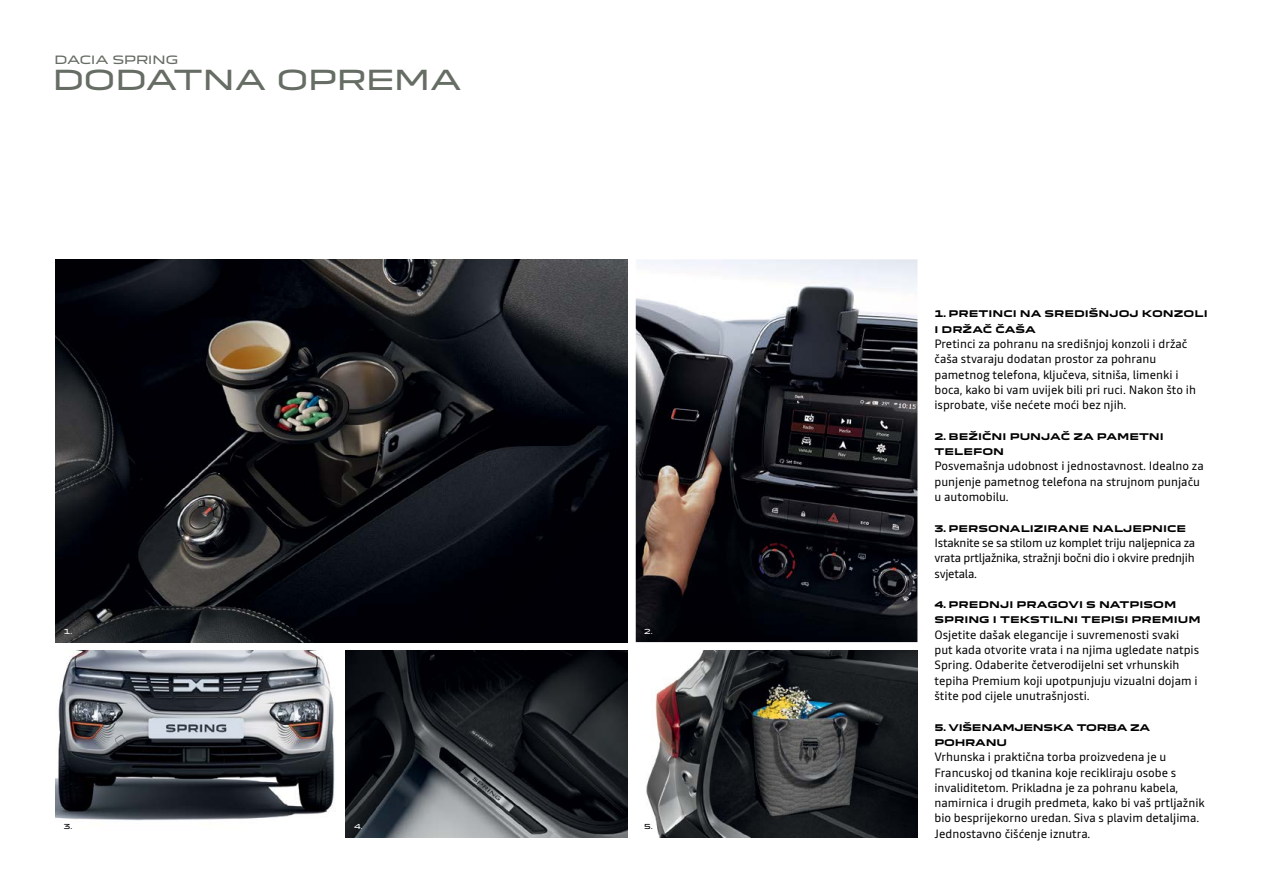
<style>
.page{position:relative;width:1263px;height:893px;background:#fff}
.page>*{position:absolute;margin:0;border:0;box-sizing:border-box;transform-origin:0 0}
.t1{font:27px "Dacia Block Extended";letter-spacing:-.05em;color:#666d64}
.t2{font:12px/15.3px "Read";color:#000}
.t3{font:11.25px "Dacia Block Extended";letter-spacing:-.05em;color:#666d64}
.t4{font:700 9px/15.3px "Dacia Block Extended";color:#000}
.t5{font:700 9px/15.3px "Dacia Block Extended";letter-spacing:-.03em;color:#000}
.t6{font:6.75px "Dacia Block Extended";color:#fff}
.t7{font:6.75px "Dacia Block Extended";color:#000}
</style>
<div class="page">
<img style="left:55px;top:651px;width:280px;height:170px">
<img style="left:345px;top:651px;width:282px;height:187px">
<img style="left:646px;top:651px;width:271px;height:187px">
<img style="left:55px;top:259px;width:572px;height:383px">
<img style="left:636px;top:259px;width:281px;height:383px">
<p class="t3" style="left:54px;top:50px;width:126px">DACIA SPRING</p>
<h1 class="t1" style="left:52px;top:59px;width:411px">DODATNA OPREMA</h1>
<p class="t6" style="left:64px;top:626px;width:10px">1.</p>
<p class="t7" style="left:64px;top:821px;width:10px">3.</p>
<p class="t6" style="left:354px;top:821px;width:10px">4.</p>
<p class="t6" style="left:644px;top:626px;width:10px">2.</p>
<p class="t7" style="left:644px;top:821px;width:10px">5.</p>
<p class="t4" style="left:934px;top:307px;width:275px">1. PRETINCI NA SREDIŠNJOJ KONZOLI<br>I DRŽAČ ČAŠA</p>
<p class="t2" style="left:934px;top:336px;width:263px">Pretinci za pohranu na središnjoj konzoli i držač čaša stvaraju dodatan prostor za pohranu pametnog telefona, ključeva, sitniša, limenki i boca, kako bi vam uvijek bili pri ruci. Nakon što ih isprobate, više nećete moći bez njih.</p>
<p class="t4" style="left:934px;top:429px;width:231px">2. BEŽIČNI PUNJAČ ZA PAMETNI<br>TELEFON</p>
<p class="t2" style="left:934px;top:458px;width:271px">Posvemašnja udobnost i jednostavnost. Idealno za punjenje pametnog telefona na strujnom punjaču u automobilu.</p>
<p class="t4" style="left:934px;top:521px;width:253px">3. PERSONALIZIRANE NALJEPNICE</p>
<p class="t2" style="left:934px;top:535px;width:262px;text-align:justify">Istaknite se sa stilom uz komplet triju naljepnica za vrata prtljažnika, stražnji bočni dio i okvire prednjih svjetala.</p>
<p class="t4" style="left:934px;top:597px;width:268px">4. PREDNJI PRAGOVI S NATPISOM<br>SPRING I TEKSTILNI TEPISI PREMIUM</p>
<p class="t2" style="left:934px;top:627px;width:266px">Osjetite dašak elegancije i suvremenosti svaki put kada otvorite vrata i na njima ugledate natpis Spring. Odaberite četverodijelni set vrhunskih tepiha Premium koji upotpunjuju vizualni dojam i štite pod cijele unutrašnjosti.</p>
<p class="t5" style="left:934px;top:720px;width:217px">5. VIŠENAMJENSKA TORBA ZA<br>POHRANU</p>
<p class="t2" style="left:934px;top:749px;width:272px">Vrhunska i praktična torba proizvedena je u Francuskoj od tkanina koje recikliraju osobe s invaliditetom. Prikladna je za pohranu kabela, namirnica i drugih predmeta, kako bi vaš prtljažnik bio besprijekorno uredan. Siva s plavim detaljima.<br>Jednostavno čišćenje iznutra.</p>
</div>
